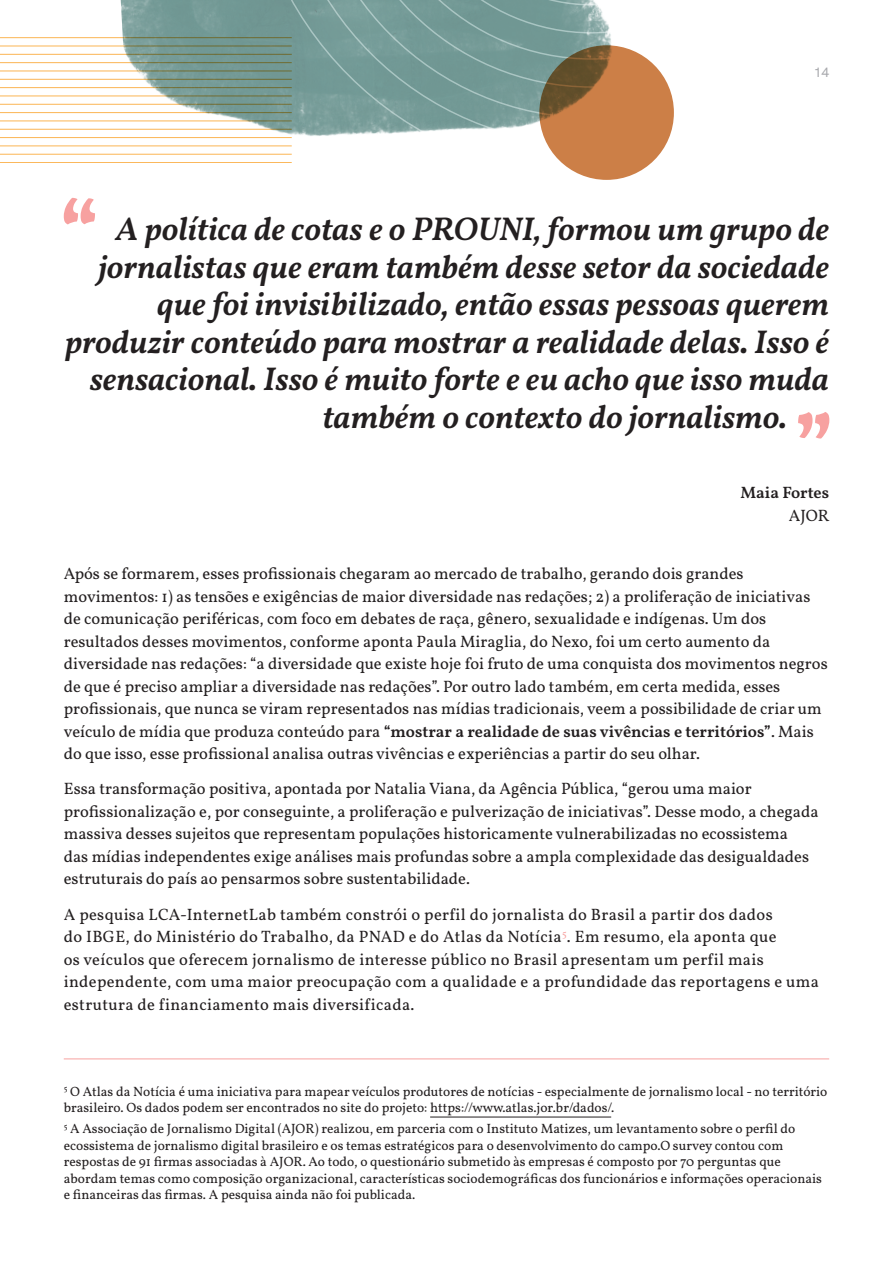
<style>
.page{position:relative;width:893px;height:1263px;background:#fff}
.page>*{position:absolute;margin:0;border:0;box-sizing:border-box;transform-origin:0 0}
.t1{font:italic 600 33px/37.5px "Vollkorn";color:#231f20;text-align:right}
.t2{font:16.5px/22.5px "Vollkorn";color:#231f20}
.t3{font:16.5px/22.5px "Vollkorn";letter-spacing:.02em;color:#231f20}
.t4{font:600 16.5px/22.5px "Vollkorn";color:#231f20;text-align:right}
.t5{font:13.5px/16.5px "Vollkorn";color:#231f20}
.t6{font:500 13.5px "HK Grotesk";color:#a8a9ad}
.s1{font-weight:400}
.s2{font-weight:600}
</style>
<div class="page">
<img style="left:121px;top:0;width:505px;height:180px">
<svg style="left:247px;top:0;width:418px;height:177px"></svg>
<svg style="left:279px;top:0;width:395px;height:146px"></svg>
<svg style="left:539px;top:45px;width:135px;height:135px;background:#b87743"></svg>
<hr style="left:0;top:162px;width:292px;height:1px;background:#fbb554">
<hr style="left:0;top:121px;width:292px;height:1px;background:#fbb554">
<hr style="left:0;top:154px;width:292px;height:1px;background:#fbb554">
<hr style="left:0;top:104px;width:292px;height:1px;background:#fbb554">
<hr style="left:0;top:146px;width:292px;height:1px;background:#fbb554">
<hr style="left:0;top:96px;width:292px;height:1px;background:#fbb554">
<hr style="left:0;top:137px;width:292px;height:1px;background:#fbb554">
<hr style="left:0;top:79px;width:292px;height:1px;background:#fbb554">
<hr style="left:0;top:129px;width:292px;height:1px;background:#fbb554">
<hr style="left:0;top:71px;width:292px;height:1px;background:#fbb554">
<hr style="left:0;top:112px;width:292px;height:1px;background:#fbb554">
<hr style="left:0;top:54px;width:292px;height:1px;background:#fbb554">
<hr style="left:0;top:87px;width:292px;height:1px;background:#fbb554">
<hr style="left:0;top:46px;width:292px;height:1px;background:#fbb554">
<hr style="left:0;top:62px;width:292px;height:1px;background:#fbb554">
<hr style="left:0;top:37px;width:292px;height:1px;background:#fbb554">
<hr style="left:430px;top:1117px;width:181px;height:1px;background:#231f20">
<hr style="left:64px;top:1058px;width:765px;height:1px;background:#f7a1a0">
<svg style="left:64px;top:198px;width:31px;height:26px"></svg>
<svg style="left:798px;top:412px;width:31px;height:26px"></svg>
<p class="t6" style="left:814px;top:62px;width:17px">14</p>
<p class="t1" style="left:65px;top:208px;width:765px">A política de cotas e o PROUNI, formou um grupo de jornalistas que eram também desse setor da sociedade que foi invisibilizado, então essas pessoas querem produzir conteúdo para mostrar a realidade delas. Isso é sensacional. Isso é muito forte e eu acho que isso muda</p>
<p class="t1" style="left:322px;top:396px;width:466px">também o contexto do jornalismo.</p>
<p class="t4" style="left:740px;top:480px;width:90px">Maia Fortes<br><span class="s1">AJOR</span></p>
<p class="t2" style="left:64px;top:561px;width:765px">Após se formarem, esses profissionais chegaram ao mercado de trabalho, gerando dois grandes movimentos: 1) as tensões e exigências de maior diversidade nas redações; 2) a proliferação de iniciativas de comunicação periféricas, com foco em debates de raça, gênero, sexualidade e indígenas. Um dos resultados desses movimentos, conforme aponta Paula Miraglia, do Nexo, foi um certo aumento da diversidade nas redações: “a diversidade que existe hoje foi fruto de uma conquista dos movimentos negros de que é preciso ampliar a diversidade nas redações”. Por outro lado também, em certa medida, esses profissionais, que nunca se viram representados nas mídias tradicionais, veem a possibilidade de criar um veículo de mídia que produza conteúdo para <span class="s2">“mostrar a realidade de suas vivências e territórios”</span>. Mais do que isso, esse profissional analisa outras vivências e experiências a partir do seu olhar.</p>
<p class="t2" style="left:64px;top:777px;width:756px">Essa transformação positiva, apontada por Natalia Viana, da Agência Pública, “gerou uma maior profissionalização e, por conseguinte, a proliferação e pulverização de iniciativas”. Desse modo, a chegada massiva desses sujeitos que representam populações historicamente vulnerabilizadas no ecossistema<br>das mídias independentes exige análises mais profundas sobre a ampla complexidade das desigualdades estruturais do país ao pensarmos sobre sustentabilidade.</p>
<p class="t3" style="left:64px;top:902px;width:757px">A pesquisa LCA-InternetLab também constrói o perfil do jornalista do Brasil a partir dos dados<br>do IBGE, do Ministério do Trabalho, da PNAD e do Atlas da Notícia<sup>5</sup>. Em resumo, ela aponta que<br>os veículos que oferecem jornalismo de interesse público no Brasil apresentam um perfil mais independente, com uma maior preocupação com a qualidade e a profundidade das reportagens e uma estrutura de financiamento mais diversificada.</p>
<p class="t5" style="left:64px;top:1082px;width:765px"><sup>5</sup> O Atlas da Notícia é uma iniciativa para mapear veículos produtores de notícias - especialmente de jornalismo local - no território brasileiro. Os dados podem ser encontrados no site do projeto: https://www.atlas.jor.br/dados/.</p>
<p class="t5" style="left:64px;top:1119px;width:760px"><sup>5</sup> A Associação de Jornalismo Digital (AJOR) realizou, em parceria com o Instituto Matizes, um levantamento sobre o perfil do ecossistema de jornalismo digital brasileiro e os temas estratégicos para o desenvolvimento do campo.O survey contou com respostas de 91 firmas associadas à AJOR. Ao todo, o questionário submetido às empresas é composto por 70 perguntas que abordam temas como composição organizacional, características sociodemográficas dos funcionários e informações operacionais e financeiras das firmas. A pesquisa ainda não foi publicada.</p>
</div>
